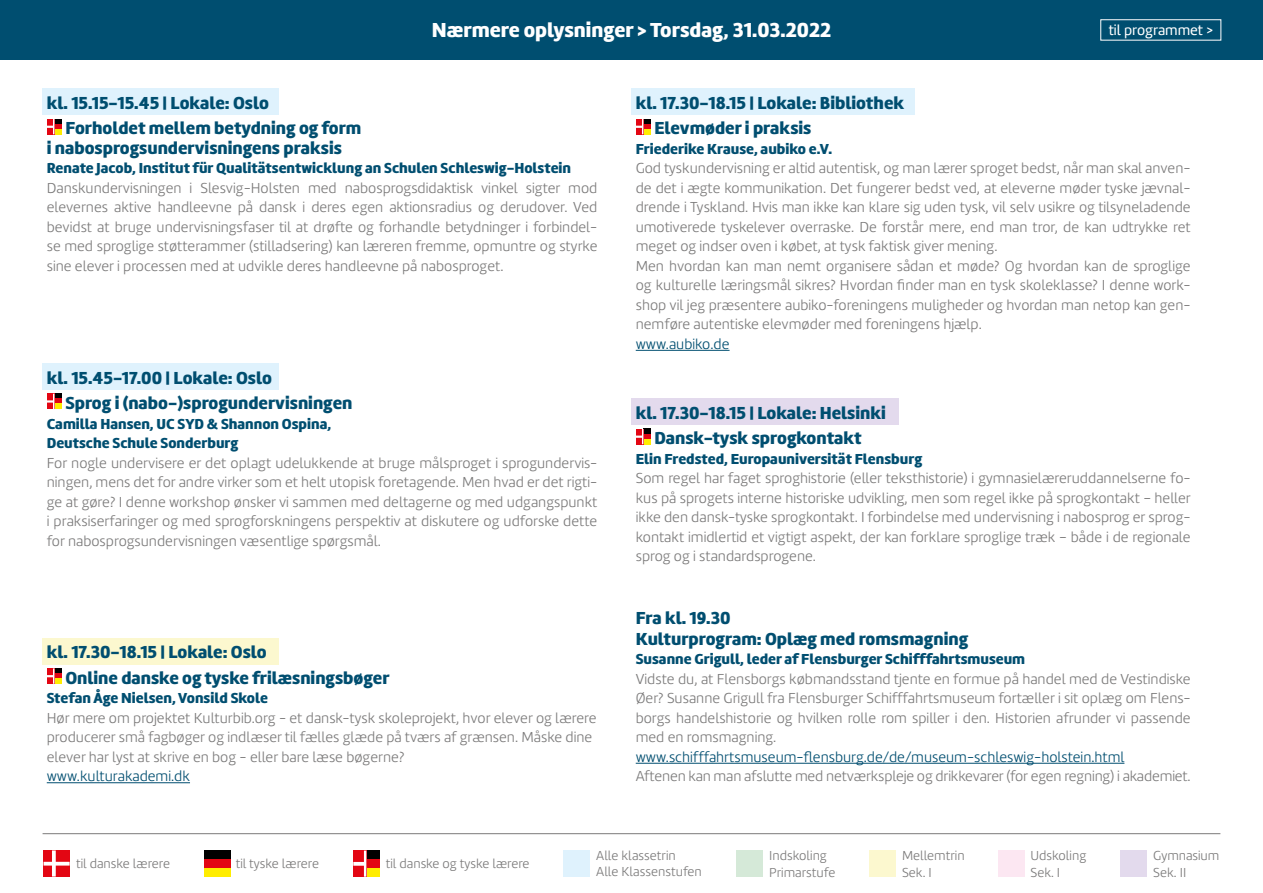
<style>
.page{position:relative;width:1263px;height:893px;background:#fff}
.page>*{position:absolute;margin:0;border:0;box-sizing:border-box;transform-origin:0 0}
.t1{font:900 21px "Marine";color:#fff}
.t2{font:900 18px/25.5px "Marine";color:#004e70}
.t3{font:300 15px/19.5px "Marine";color:#7c7b7b;text-align:justify}
.t4{font:900 15px/19.5px "Marine";color:#004e70}
.t5{font:300 15px "Marine";color:#004e70}
.t6{font:15px "Marine";color:#fff}
.t7{font:300 13.5px/16.2px "Marine";color:#7c7b7b}
</style>
<div class="page">
<div style="left:0;top:0;width:1263px;height:60px;background:#004e70"></div>
<div style="left:43px;top:89px;width:236px;height:26px;background:#dff2fd"></div>
<div style="left:54px;top:119px;width:8px;height:5px;background:#000"></div>
<div style="left:54px;top:124px;width:8px;height:5px;background:#e30613"></div>
<div style="left:54px;top:129px;width:8px;height:5px;background:#ffed00"></div>
<svg style="left:47px;top:119px;width:6px;height:15px"></svg>
<div style="left:43px;top:363px;width:236px;height:26px;background:#dff2fd"></div>
<div style="left:54px;top:394px;width:8px;height:5px;background:#000"></div>
<div style="left:54px;top:399px;width:8px;height:5px;background:#e30613"></div>
<div style="left:54px;top:404px;width:8px;height:5px;background:#ffed00"></div>
<svg style="left:47px;top:394px;width:6px;height:15px"></svg>
<div style="left:43px;top:638px;width:236px;height:26px;background:#fcf8cf"></div>
<hr style="left:47px;top:782px;width:143px;height:1px;background:#004e70">
<div style="left:54px;top:668px;width:8px;height:5px;background:#000"></div>
<div style="left:54px;top:673px;width:8px;height:6px;background:#e30613"></div>
<div style="left:54px;top:679px;width:8px;height:5px;background:#ffed00"></div>
<svg style="left:47px;top:668px;width:7px;height:16px"></svg>
<div style="left:631px;top:89px;width:284px;height:26px;background:#dff2fd"></div>
<hr style="left:636px;top:350px;width:93px;height:1px;background:#004e70">
<div style="left:643px;top:119px;width:8px;height:5px;background:#000"></div>
<div style="left:643px;top:124px;width:8px;height:5px;background:#e30613"></div>
<div style="left:643px;top:129px;width:8px;height:5px;background:#ffed00"></div>
<svg style="left:636px;top:119px;width:6px;height:15px"></svg>
<div style="left:631px;top:398px;width:268px;height:27px;background:#e3daed"></div>
<div style="left:643px;top:429px;width:8px;height:5px;background:#000"></div>
<div style="left:643px;top:434px;width:8px;height:5px;background:#e30613"></div>
<div style="left:643px;top:439px;width:8px;height:5px;background:#ffed00"></div>
<svg style="left:636px;top:429px;width:6px;height:15px"></svg>
<hr style="left:636px;top:763px;width:488px;height:1px;background:#004e70">
<hr style="left:43px;top:833px;width:1177px;height:1px;background:#7c7b7b">
<div style="left:1121px;top:851px;width:26px;height:26px;background:#e3daed"></div>
<div style="left:998px;top:851px;width:26px;height:26px;background:#fce7f2"></div>
<div style="left:869px;top:851px;width:27px;height:26px;background:#fcf8cf"></div>
<div style="left:737px;top:851px;width:26px;height:26px;background:#d5e9d8"></div>
<div style="left:564px;top:850px;width:26px;height:26px;background:#dff2fd"></div>
<div style="left:366px;top:851px;width:13px;height:8px;background:#000"></div>
<div style="left:366px;top:859px;width:13px;height:9px;background:#e30613"></div>
<div style="left:366px;top:868px;width:13px;height:9px;background:#ffed00"></div>
<svg style="left:353px;top:851px;width:13px;height:26px"></svg>
<div style="left:204px;top:850px;width:26px;height:9px;background:#000"></div>
<div style="left:204px;top:859px;width:26px;height:9px;background:#e30613"></div>
<div style="left:204px;top:868px;width:26px;height:8px;background:#ffed00"></div>
<svg style="left:44px;top:850px;width:26px;height:26px"></svg>
<h1 class="t1" style="left:432px;top:17px;width:401px">Nærmere oplysninger &gt; Torsdag, 31.03.2022</h1>
<p class="t6" style="left:1109px;top:21px;width:106px">til programmet &gt;</p>
<p class="t2" style="left:65px;top:90px;width:298px;text-indent:-19px">kl. 15.15-15.45 | Lokale: Oslo<br>Forholdet mellem betydning og form</p>
<p class="t2" style="left:47px;top:135px;width:297px">i nabosprogsundervisningens praksis</p>
<p class="t4" style="left:47px;top:158px;width:526px">Renate Jacob, Institut für Qualitätsentwicklung an Schulen Schleswig-Holstein</p>
<p class="t3" style="left:47px;top:178px;width:552px">Danskundervisningen i Slesvig-Holsten med nabosprogsdidaktisk vinkel sigter mod elevernes aktive handleevne på dansk i deres egen aktionsradius og derudover. Ved bevidst at bruge undervisningsfaser til at drøfte og forhandle betydninger i forbindel&shy;se med sproglige støtterammer (stilladsering) kan læreren fremme, opmuntre og styrke sine elever i processen med at udvikle deres handleevne på nabosproget.</p>
<p class="t2" style="left:65px;top:365px;width:288px;text-indent:-19px">kl. 15.45-17.00 | Lokale: Oslo<br>Sprog i (nabo-)sprogundervisningen</p>
<p class="t4" style="left:47px;top:414px;width:286px">Camilla Hansen, UC SYD &amp; Shannon Ospina,<br>Deutsche Schule Sonderburg</p>
<p class="t3" style="left:47px;top:453px;width:552px">For nogle undervisere er det oplagt udelukkende at bruge målsproget i sprogundervis&shy;ningen, mens det for andre virker som et helt utopisk foretagende. Men hvad er det rigti&shy;ge at gøre? I denne workshop ønsker vi sammen med deltagerne og med udgangspunkt i praksiserfaringer og med sprogforskningens perspektiv at diskutere og udforske dette for nabosprogsundervisningen væsentlige spørgsmål.</p>
<p class="t2" style="left:65px;top:639px;width:326px;text-indent:-19px">kl. 17.30-18.15 | Lokale: Oslo<br>Online danske og tyske frilæsningsbøger</p>
<p class="t4" style="left:47px;top:688px;width:223px">Stefan Åge Nielsen, Vonsild Skole</p>
<p class="t3" style="left:47px;top:708px;width:551px;text-align:left">Hør mere om projektet Kulturbib.org - et dansk-tysk skoleprojekt, hvor elever og lærere producerer små fagbøger og indlæser til fælles glæde på tværs af grænsen. Måske dine elever har lyst at skrive en bog - eller bare læse bøgerne?</p>
<p class="t5" style="left:47px;top:767px;width:145px">www.kulturakademi.dk</p>
<p class="t2" style="left:654px;top:90px;width:251px;text-indent:-19px">kl. 17.30-18.15 | Lokale: Bibliothek<br>Elevmøder i praksis</p>
<p class="t4" style="left:636px;top:139px;width:198px">Friederike Krause, aubiko e.V.</p>
<p class="t3" style="left:636px;top:158px;width:556px;text-align:left">God tyskundervisning er altid autentisk, og man lærer sproget bedst, når man skal anven&shy;de det i ægte kommunikation. Det fungerer bedst ved, at eleverne møder tyske jævnal&shy;drende i Tyskland. Hvis man ikke kan klare sig uden tysk, vil selv usikre og tilsyneladende umotiverede tyskelever overraske. De forstår mere, end man tror, de kan udtrykke ret meget og indser oven i købet, at tysk faktisk giver mening.<br>Men hvordan kan man nemt organisere sådan et møde? Og hvordan kan de sproglige og kulturelle læringsmål sikres? Hvordan finder man en tysk skoleklasse? I denne work&shy;shop vil jeg præsentere aubiko-foreningens muligheder og hvordan man netop kan gen&shy;nemføre autentiske elevmøder med foreningens hjælp.</p>
<p class="t5" style="left:636px;top:335px;width:95px">www.aubiko.de</p>
<p class="t2" style="left:636px;top:400px;width:252px;text-align:center">kl. 17.30-18.15 | Lokale: Helsinki<br>Dansk-tysk sprogkontakt</p>
<p class="t4" style="left:636px;top:449px;width:288px">Elin Fredsted, Europauniversität Flensburg</p>
<p class="t3" style="left:636px;top:468px;width:557px">Som regel har faget sproghistorie (eller teksthistorie) i gymnasielæreruddannelserne fo&shy;kus på sprogets interne historiske udvikling, men som regel ikke på sprogkontakt – heller ikke den dansk-tyske sprogkontakt. I forbindelse med undervisning i nabosprog er sprog&shy;kontakt imidlertid et vigtigt aspekt, der kan forklare sproglige træk – både i de regionale sprog og i standardsprogene.</p>
<p class="t2" style="left:636px;top:607px;width:334px;line-height:21px">Fra kl. 19.30<br>Kulturprogram: Oplæg med romsmagning</p>
<p class="t4" style="left:636px;top:649px;width:391px">Susanne Grigull, leder af Flensburger Schifffahrtsmuseum</p>
<p class="t3" style="left:636px;top:669px;width:556px">Vidste du, at Flensborgs købmandsstand tjente en formue på handel med de Vestindiske Øer? Susanne Grigull fra Flensburger Schifffahrtsmuseum fortæller i sit oplæg om Flens&shy;borgs handelshistorie og hvilken rolle rom spiller i den. Historien afrunder vi passende med en romsmagning.</p>
<p class="t5" style="left:636px;top:747px;width:490px">www.schifffahrtsmuseum-flensburg.de/de/museum-schleswig-holstein.html</p>
<p class="t3" style="left:636px;top:766px;width:556px">Aftenen kan man afslutte med netværkspleje og drikkevarer (for egen regning) i akademiet.</p>
<p class="t7" style="left:76px;top:856px;width:96px">til danske lærere</p>
<p class="t7" style="left:236px;top:856px;width:85px">til tyske lærere</p>
<p class="t7" style="left:386px;top:856px;width:145px">til danske og tyske lærere</p>
<p class="t7" style="left:596px;top:847px;width:107px">Alle klassetrin<br>Alle Klassenstufen</p>
<p class="t7" style="left:769px;top:848px;width:68px">Indskoling<br>Primarstufe</p>
<p class="t7" style="left:902px;top:848px;width:64px">Mellemtrin<br>Sek. I</p>
<p class="t7" style="left:1030px;top:848px;width:57px">Udskoling<br>Sek. I</p>
<p class="t7" style="left:1153px;top:848px;width:68px">Gymnasium<br>Sek. II</p>
</div>
